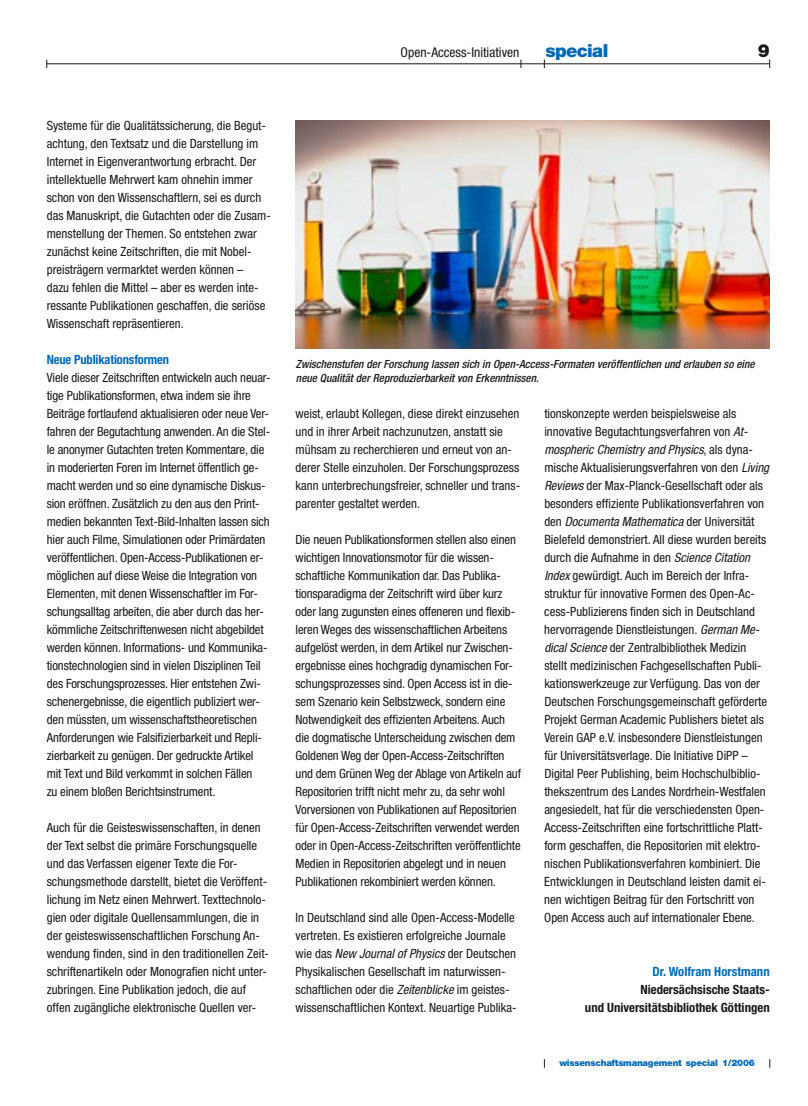
<style>
.page{position:relative;width:808px;height:1106px;background:#fff}
.page>*{position:absolute;margin:0;border:0;box-sizing:border-box;transform-origin:0 0}
.t1{font:900 18px "Helvetica Neue";letter-spacing:-.035em;color:#0069b3}
.t2{font:900 18px "Helvetica Neue";color:#1a1817}
.t3{font:condensed 13.5px "Helvetica Neue";color:#1a1817}
.t4{font:condensed 12.75px/18px "Helvetica Neue";color:#1a1817}
.t5{font:700 condensed 12.75px/18px "Helvetica Neue";color:#1a1817;text-align:right}
.t6{font:700 condensed 12.75px "Helvetica Neue";letter-spacing:-.01em;color:#0069b3}
.t7{font:italic 500 condensed 11.25px/13.5px "Helvetica Neue";color:#1a1817}
.t8{font:900 9px "Helvetica Neue";letter-spacing:-.025em;color:#0069b3}
.s1{font-style:italic}
</style>
<div class="page">
<hr style="left:47px;top:63px;width:723px;height:1px;background:#1a1817">
<img style="left:296px;top:120px;width:474px;height:229px">
<p class="t4" style="left:47px;top:116px;width:226px">Systeme für die Qualitätssicherung, die Begut&shy;achtung, den Textsatz und die Darstellung im Internet in Eigenverantwortung erbracht. Der intellektuelle Mehrwert kam ohnehin immer schon von den Wissenschaftlern, sei es durch das Manuskript, die Gutachten oder die Zusam&shy;menstellung der Themen. So entstehen zwar zunächst keine Zeitschriften, die mit Nobel&shy;preisträgern vermarktet werden können –<br>dazu fehlen die Mittel – aber es werden inte-- res-sante Publikationen geschaffen, die seriöse Wissenschaft repräsentieren.</p>
<p class="t6" style="left:47px;top:352px;width:124px">Neue Publikationsformen</p>
<p class="t4" style="left:47px;top:368px;width:225px">Viele dieser Zeitschriften entwickeln auch neuar&shy;tige Publikationsformen, etwa indem sie ihre Beiträge fortlaufend aktualisieren oder neue Ver&shy;fahren der Begutachtung anwenden. An die Stel&shy;le anonymer Gutachten treten Kommentare, die in moderierten Foren im Internet öffentlich ge&shy;macht werden und so eine dynamische Diskus&shy;sion eröffnen. Zusätzlich zu den aus den Print&shy;medien bekannten Text-Bild-Inhalten lassen sich hier auch Filme, Simulationen oder Primärdaten veröffentlichen. Open-Access-Publikationen er&shy;möglichen auf diese Weise die Integration von Elementen, mit denen Wissenschaftler im For&shy;schungsalltag arbeiten, die aber durch das her&shy;kömmliche Zeitschriftenwesen nicht abgebildet werden können. Informations- und Kommunika&shy;tionstechnologien sind in vielen Disziplinen Teil des Forschungsprozesses. Hier entstehen Zwi&shy;schenergebnisse, die eigentlich publiziert wer&shy;den müssten, um wissenschaftstheoretischen Anforderungen wie Falsifizierbarkeit und Repli&shy;zierbarkeit zu genügen. Der gedruckte Artikel mit Text und Bild verkommt in solchen Fällen<br>zu einem bloßen Berichtsinstrument.</p>
<p class="t4" style="left:47px;top:818px;width:224px">Auch für die Geisteswissenschaften, in denen der Text selbst die primäre Forschungsquelle und das Verfassen eigener Texte die For&shy;schungsmethode darstellt, bietet die Veröffent&shy;lichung im Netz einen Mehrwert. Texttechnolo&shy;gien oder digitale Quellensammlungen, die in der geisteswissenschaftlichen Forschung An&shy;wendung finden, sind in den traditionellen Zeit&shy;schriftenartikeln oder Monografien nicht unter&shy;zubringen. Eine Publikation jedoch, die auf offen zugängliche elektronische Quellen ver-</p>
<p class="t3" style="left:401px;top:44px;width:120px">Open-Access-I nitiativen</p>
<h1 class="t1" style="left:545px;top:40px;width:64px">special</h1>
<h1 class="t2" style="left:758px;top:40px;width:14px">9</h1>
<p class="t7" style="left:296px;top:357px;width:460px">Zwischenstufen der Forschung lassen sich in Open-Access-Formaten veröffentlichen und erlauben so eine neue Qualität der Reproduzierbarkeit von Erkenntnissen.</p>
<p class="t4" style="left:296px;top:404px;width:226px">weist, erlaubt Kollegen, diese direkt einzusehen und in ihrer Arbeit nachzunutzen, anstatt sie mühsam zu recherchieren und erneut von an&shy;derer Stelle einzuholen. Der Forschungsprozess kann unterbrechungsfreier, schneller und trans&shy;parenter gestaltet werden.</p>
<p class="t4" style="left:296px;top:530px;width:227px">Die neuen Publikationsformen stellen also einen wichtigen Innovationsmotor für die wissen&shy;schaftliche Kommunikation dar. Das Publika&shy;tionsparadigma der Zeitschrift wird über kurz oder lang zugunsten eines offeneren und flexib&shy;leren Weges des wissenschaftlichen Arbeitens aufgelöst werden, in dem Artikel nur Zwischen&shy;ergebnisse eines hochgradig dynamischen For&shy;schungsprozesses sind. Open Access ist in die&shy;sem Szenario kein Selbstzweck, sondern eine Notwendigkeit des effizienten Arbeitens. Auch die dogmatische Unterscheidung zwischen dem Goldenen Weg der Open-Access-Zeitschriften und dem Grünen Weg der Ablage von Artikeln auf Repositorien trifft nicht mehr zu, da sehr wohl Vorversionen von Publikationen auf Repositorien für O pen-Access-Zeitschriften verwendet werden oder in O pen-Access-Zeitschriften veröffentlichte Medien in Repositorien abgelegt und in neuen Publikationen rekombiniert werden können.</p>
<p class="t4" style="left:296px;top:908px;width:223px">In Deutschland sind alle Open-Access-Modelle vertreten. Es existieren erfolgreiche Journale wie das <span class="s1">New Journal of Physics</span> der D eutschen Physikalischen Gesellschaft im naturwissen&shy;schaftlichen oder die <span class="s1">Zeitenblicke</span> im geistes&shy;wissenschaftlichen Kontext. Neuartige Publika-</p>
<p class="t4" style="left:544px;top:404px;width:226px">tionskonzepte werden beispielsweise als innovative Begutachtungsverfahren von <span class="s1">At&shy;mospheric Chemistry and Physics</span>, als dyna&shy;mische Aktualisierungsverfahren von den <span class="s1">Living Reviews</span> der Max-Planck-Gesellschaft oder als besonders effiziente Publikationsverfahren von den <span class="s1">Documenta Mathematica</span> der U niversität Bielefeld demonstriert. All diese wurden bereits durch die Aufnahme in den <span class="s1">Science Cita-tion Index</span> gewürdigt. Auch im Bereich der Infra&shy;struktur für innovative Formen des Open-Ac&shy;cess-Publizierens finden sich in Deutschland hervorragende Dienstleistungen. <span class="s1">German Me&shy;dical Science</span> der Zentralbibliothek Medizin stellt medizinischen Fachgesellschaften Publi-- ka-tionswerkzeuge zur Verfügung. Das von der Deutschen Forschungsgemeinschaft geförderte Projekt German Academic Publishers bietet als Verein GAP e.V. insbesondere Dienstleistungen für U niversitätsverlage. D ie I nitiative D iPP – Digital Peer Publishing, beim Hochschulbiblio&shy;thekszentrum des Landes Nordrhein-Westfalen an-gesiedelt, hat für die verschiedensten Open-Access-Zeitschriften eine fortschrittliche Platt&shy;form geschaffen, die Repositorien mit elektro&shy;nischen Publikationsverfahren kombiniert. Die Entwicklungen in Deutschland leisten damit ei&shy;nen wichtigen Beitrag für den Fortschritt von Open Access auch auf internationaler Ebene.</p>
<p class="t6" style="left:652px;top:964px;width:119px">Dr. Wolfram Horstmann</p>
<p class="t5" style="left:585px;top:980px;width:186px">Niedersächsische Staats-<br>und Universitätsbibliothek Göttingen</p>
<p class="t8" style="left:559px;top:1057px;width:197px">wissenschaftsmanagement special 1/2006</p>
</div>
